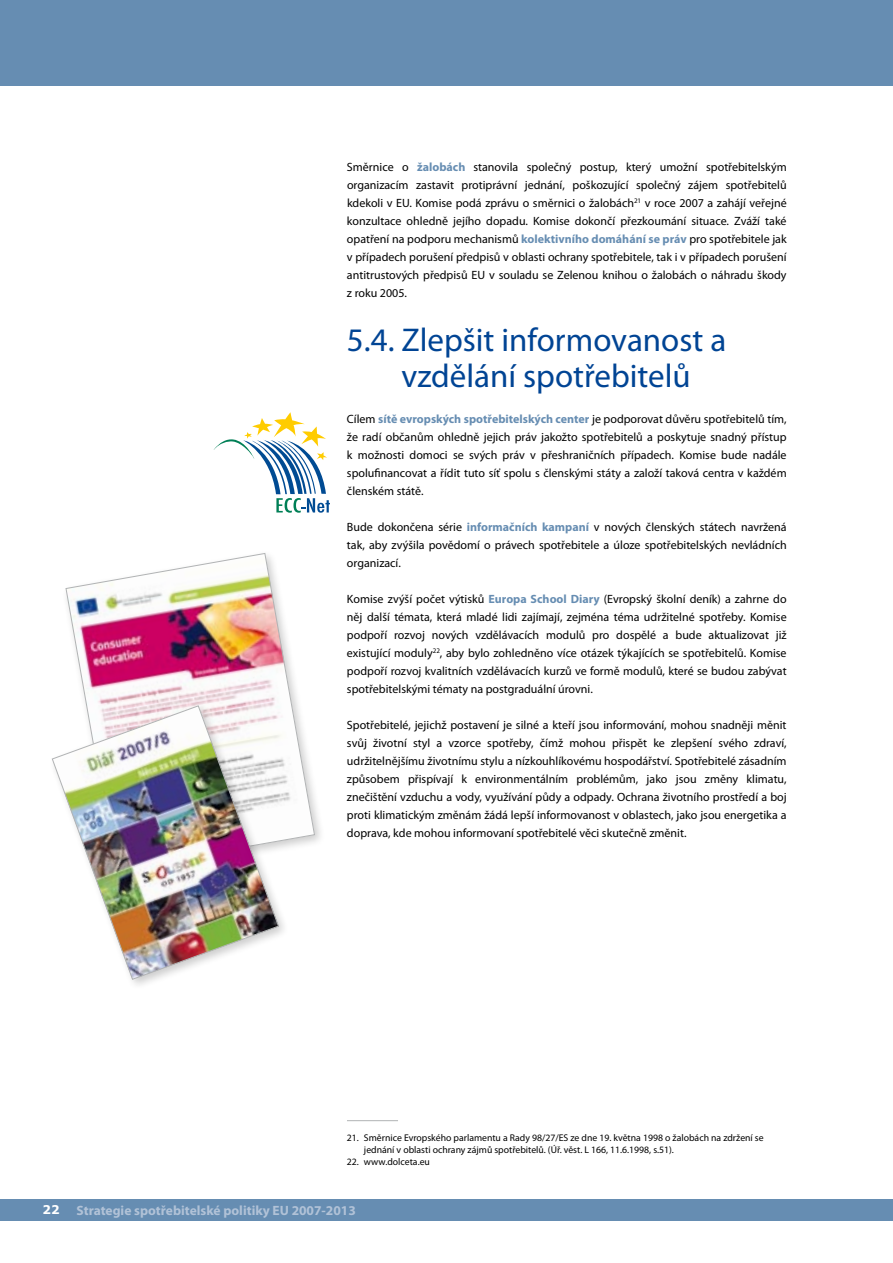
<style>
.page{position:relative;width:893px;height:1263px;background:#fff}
.page>*{position:absolute;margin:0;border:0;box-sizing:border-box;transform-origin:0 0}
.t1{font:33px/36px "Myriad Pro";color:#004494;text-align:center}
.t2{font:700 13.5px "Myriad Pro";color:#b1c2d7}
.t3{font:12px/18px "Myriad Pro";color:#000;text-align:justify}
.t4{font:700 12px "Verdana";color:#fff}
.t5{font:9.75px/12px "Myriad Pro";color:#000}
.s1{font-weight:700;color:#668db2}
</style>
<div class="page">
<div style="left:0;top:0;width:893px;height:85px;background:#668db2"></div>
<hr style="left:347px;top:1120px;width:51px;height:1px;background:#b1b3b4">
<svg style="left:214px;top:412px;width:116px;height:101px"></svg>
<img style="left:66px;top:553px;width:249px;height:293px">
<div style="left:47px;top:700px;width:249px;height:297px;background:#000;opacity:.2"></div>
<img style="left:52px;top:705px;width:227px;height:275px">
<div style="left:0;top:1199px;width:893px;height:21px;background:#668db2"></div>
<p class="t3" style="left:347px;top:158px;width:441px">Směrnice o <span class="s1">žalobách</span> stanovila společný postup, který umožní spotřebitelským organizacím zastavit protiprávní jednání, poškozující společný zájem spotřebitelů kdekoli v EU. Komise podá zprávu o směrnici o žalobách<sup>21</sup> v roce 2007 a zahájí veřejné konzultace ohledně jejího dopadu. Komise dokončí přezkoumání situace. Zváží také opatření na podporu mechanismů <span class="s1">kolektivního domáhání se práv</span> pro spotřebitele jak v případech porušení předpisů v oblasti ochrany spotřebitele, tak i v případech porušení antitrustových předpisů EU v souladu se Zelenou knihou o žalobách o náhradu škody z roku 2005.</p>
<h1 class="t1" style="left:347px;top:321px;width:381px">5.4. Zlepšit informovanost a vzdělání spotřebitelů</h1>
<p class="t3" style="left:347px;top:410px;width:441px">Cílem <span class="s1">sítě evropských spotřebitelských center</span> je podporovat důvěru spotřebitelů tím, že radí občanům ohledně jejich práv jakožto spotřebitelů a poskytuje snadný přístup k možnosti domoci se svých práv v přeshraničních případech. Komise bude nadále spolufinancovat a řídit tuto síť spolu s členskými státy a založí taková centra v každém členském státě.</p>
<p class="t3" style="left:347px;top:518px;width:441px">Bude dokončena série <span class="s1">informačních kampaní</span> v nových členských státech navržená tak, aby zvýšila povědomí o právech spotřebitele a úloze spotřebitelských nevládních organizací.</p>
<p class="t3" style="left:347px;top:590px;width:441px">Komise zvýší počet výtisků <span class="s1">Europa School Diary</span> (Evropský školní deník) a zahrne do něj další témata, která mladé lidi zajímají, zejména téma udržitelné spotřeby. Komise podpoří rozvoj nových vzdělávacích modulů pro dospělé a bude aktualizovat již existující moduly<sup>22</sup>, aby bylo zohledněno více otázek týkajících se spotřebitelů. Komise podpoří rozvoj kvalitních vzdělávacích kurzů ve formě modulů, které se budou zabývat spotřebitelskými tématy na postgraduální úrovni.</p>
<p class="t3" style="left:347px;top:716px;width:441px">Spotřebitelé, jejichž postavení je silné a kteří jsou informování, mohou snadněji měnit svůj životní styl a vzorce spotřeby, čímž mohou přispět ke zlepšení svého zdraví, udržitelnějšímu životnímu stylu a nízkouhlíkovému hospodářství. Spotřebitelé zásadním způsobem přispívají k environmentálním problémům, jako jsou změny klimatu, znečištění vzduchu a vody, využívání půdy a odpady. Ochrana životního prostředí a boj proti klimatickým změnám žádá lepší informovanost v oblastech, jako jsou energetika a doprava, kde mohou informovaní spotřebitelé věci skutečně změnit.</p>
<p class="t5" style="left:364px;top:1132px;width:401px;text-indent:-17px">21. Směrnice Evropského parlamentu a Rady 98/27/ES ze dne 19. května 1998 o žalobách na zdržení se jednání v oblasti ochrany zájmů spotřebitelů. (Úř. věst. L 166, 11.6.1998, s.51).</p>
<p class="t5" style="left:347px;top:1156px;width:84px">22. www.dolceta.eu</p>
<p class="t4" style="left:43px;top:1202px;width:19px">22</p>
<p class="t2" style="left:77px;top:1201px;width:281px">Strategie spotřebitelské politiky EU 2007-2013</p>
</div>
